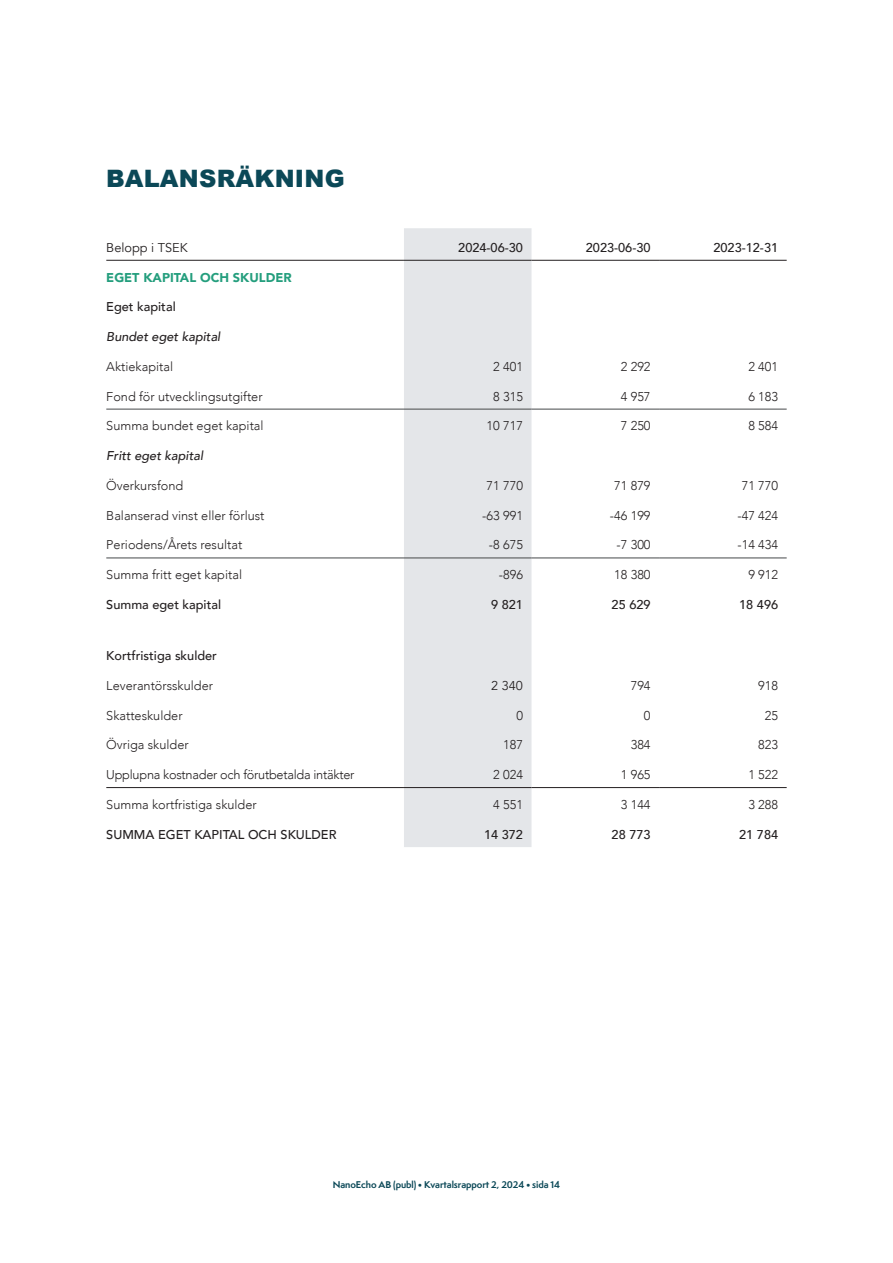
<style>
.page{position:relative;width:893px;height:1263px;background:#fff}
.page>*{position:absolute;margin:0;border:0;box-sizing:border-box;transform-origin:0 0}
.Rubrik{font:900 24px "Arial";letter-spacing:.01em;color:#0b4857}
.t1{font:300 12.75px "Avenir";color:#231f20}
.t2{font:500 12.75px "Avenir";color:#231f20}
.t3{font:300 12.75px "Avenir";letter-spacing:-.02em;color:#231f20}
.t4{font:italic 500 12.75px "Avenir";color:#231f20}
.t5{font:900 12.75px "Avenir";color:#249e7d}
.Sidhuvud_L{font:12.75px "Avenir";color:#231f20}
.t6{font:700 9px "Semplicita Pro";letter-spacing:-.01em;color:#0b4857}
</style>
<div class="page">
<div style="left:404px;top:228px;width:127px;height:619px;background:#e4e6e9"></div>
<hr style="left:404px;top:260px;width:127px;height:1px;background:#231f20">
<hr style="left:531px;top:260px;width:128px;height:1px;background:#231f20">
<hr style="left:659px;top:260px;width:128px;height:1px;background:#231f20">
<hr style="left:106px;top:409px;width:298px;height:1px;background:#46484a">
<hr style="left:404px;top:409px;width:127px;height:1px;background:#46484a">
<hr style="left:531px;top:409px;width:128px;height:1px;background:#46484a">
<hr style="left:659px;top:409px;width:128px;height:1px;background:#46484a">
<hr style="left:106px;top:787px;width:298px;height:1px;background:#231f20">
<hr style="left:404px;top:787px;width:127px;height:1px;background:#231f20">
<hr style="left:531px;top:787px;width:128px;height:1px;background:#231f20">
<hr style="left:659px;top:787px;width:128px;height:1px;background:#231f20">
<hr style="left:106px;top:558px;width:298px;height:1px;background:#46484a">
<hr style="left:531px;top:558px;width:128px;height:1px;background:#46484a">
<hr style="left:659px;top:558px;width:128px;height:1px;background:#46484a">
<hr style="left:404px;top:558px;width:127px;height:1px;background:#46484a">
<hr style="left:106px;top:260px;width:298px;height:1px;background:#231f20">
<p class="Rubrik" style="left:106px;top:161px;width:240px">BALANSRÄKNING</p>
<p class="Sidhuvud_L" style="left:106px;top:240px;width:83px">Belopp i TSEK</p>
<p class="t2" style="left:458px;top:236px;width:66px">2024-06-30</p>
<p class="t2" style="left:586px;top:236px;width:66px">2023-06-30</p>
<p class="t2" style="left:713px;top:236px;width:66px">2023-12-31</p>
<p class="t5" style="left:106px;top:266px;width:187px">EGET KAPITAL OCH SKULDER</p>
<p class="t2" style="left:106px;top:296px;width:71px">Eget kapital</p>
<p class="t4" style="left:106px;top:329px;width:116px">Bundet eget kapital</p>
<p class="t1" style="left:106px;top:359px;width:68px">Aktiekapital</p>
<p class="t1" style="left:493px;top:359px;width:31px">2 401</p>
<p class="t1" style="left:621px;top:359px;width:31px">2 292</p>
<p class="t1" style="left:748px;top:359px;width:31px">2 401</p>
<p class="t1" style="left:106px;top:389px;width:158px">Fond för utvecklingsutgifter</p>
<p class="t1" style="left:493px;top:389px;width:31px">8 315</p>
<p class="t1" style="left:621px;top:389px;width:31px">4 957</p>
<p class="t1" style="left:748px;top:389px;width:31px">6 183</p>
<p class="t1" style="left:106px;top:418px;width:159px">Summa bundet eget kapital</p>
<p class="t1" style="left:487px;top:418px;width:38px">10 717</p>
<p class="t1" style="left:621px;top:418px;width:31px">7 250</p>
<p class="t1" style="left:748px;top:418px;width:31px">8 584</p>
<p class="t4" style="left:106px;top:448px;width:98px">Fritt eget kapital</p>
<p class="t1" style="left:106px;top:478px;width:78px">Överkursfond</p>
<p class="t1" style="left:487px;top:478px;width:38px">71 770</p>
<p class="t1" style="left:614px;top:478px;width:38px">71 879</p>
<p class="t1" style="left:742px;top:478px;width:38px">71 770</p>
<p class="t1" style="left:106px;top:508px;width:160px">Balanserad vinst eller förlust</p>
<p class="t1" style="left:482px;top:508px;width:42px">-63 991</p>
<p class="t1" style="left:610px;top:508px;width:42px">-46 199</p>
<p class="t1" style="left:737px;top:508px;width:42px">-47 424</p>
<p class="t1" style="left:106px;top:537px;width:138px">Periodens/Årets resultat</p>
<p class="t1" style="left:489px;top:537px;width:36px">-8 675</p>
<p class="t1" style="left:616px;top:537px;width:36px">-7 300</p>
<p class="t1" style="left:737px;top:537px;width:42px">-14 434</p>
<p class="t1" style="left:106px;top:567px;width:137px">Summa fritt eget kapital</p>
<p class="t1" style="left:499px;top:567px;width:26px">-896</p>
<p class="t1" style="left:614px;top:567px;width:38px">18 380</p>
<p class="t1" style="left:748px;top:567px;width:31px">9 912</p>
<p class="t2" style="left:106px;top:593px;width:116px">Summa eget kapital</p>
<p class="t2" style="left:491px;top:593px;width:33px">9 821</p>
<p class="t2" style="left:612px;top:593px;width:40px">25 629</p>
<p class="t2" style="left:739px;top:593px;width:40px">18 496</p>
<p class="t2" style="left:106px;top:644px;width:112px">Kortfristiga skulder</p>
<p class="t1" style="left:106px;top:678px;width:108px">Leverantörsskulder</p>
<p class="Sidhuvud_L" style="left:491px;top:678px;width:33px">2 340</p>
<p class="t1" style="left:631px;top:678px;width:21px">794</p>
<p class="t1" style="left:758px;top:678px;width:21px">918</p>
<p class="t1" style="left:106px;top:708px;width:78px">Skatteskulder</p>
<p class="t1" style="left:516px;top:708px;width:8px">0</p>
<p class="t1" style="left:644px;top:708px;width:8px">0</p>
<p class="t1" style="left:765px;top:708px;width:15px">25</p>
<p class="t1" style="left:106px;top:737px;width:84px">Övriga skulder</p>
<p class="t1" style="left:503px;top:737px;width:21px">187</p>
<p class="t1" style="left:631px;top:737px;width:21px">384</p>
<p class="t1" style="left:758px;top:737px;width:21px">823</p>
<p class="t3" style="left:106px;top:767px;width:250px">Upplupna kostnader och förutbetalda intäkter</p>
<p class="t1" style="left:493px;top:767px;width:31px">2 024</p>
<p class="t1" style="left:621px;top:767px;width:31px">1 965</p>
<p class="t1" style="left:748px;top:767px;width:31px">1 522</p>
<p class="t1" style="left:106px;top:797px;width:152px">Summa kortfristiga skulder</p>
<p class="t1" style="left:493px;top:797px;width:31px">4 551</p>
<p class="t1" style="left:621px;top:797px;width:31px">3 144</p>
<p class="t1" style="left:748px;top:797px;width:31px">3 288</p>
<p class="t2" style="left:106px;top:823px;width:232px">SUMMA EGET KAPITAL OCH SKULDER</p>
<p class="t2" style="left:484px;top:823px;width:40px">14 372</p>
<p class="t2" style="left:612px;top:823px;width:40px">28 773</p>
<p class="t2" style="left:739px;top:823px;width:40px">21 784</p>
<p class="t6" style="left:333px;top:1178px;width:229px">NanoEcho AB (publ) • Kvartalsrapport 2, 2024 • sida 14</p>
</div>
